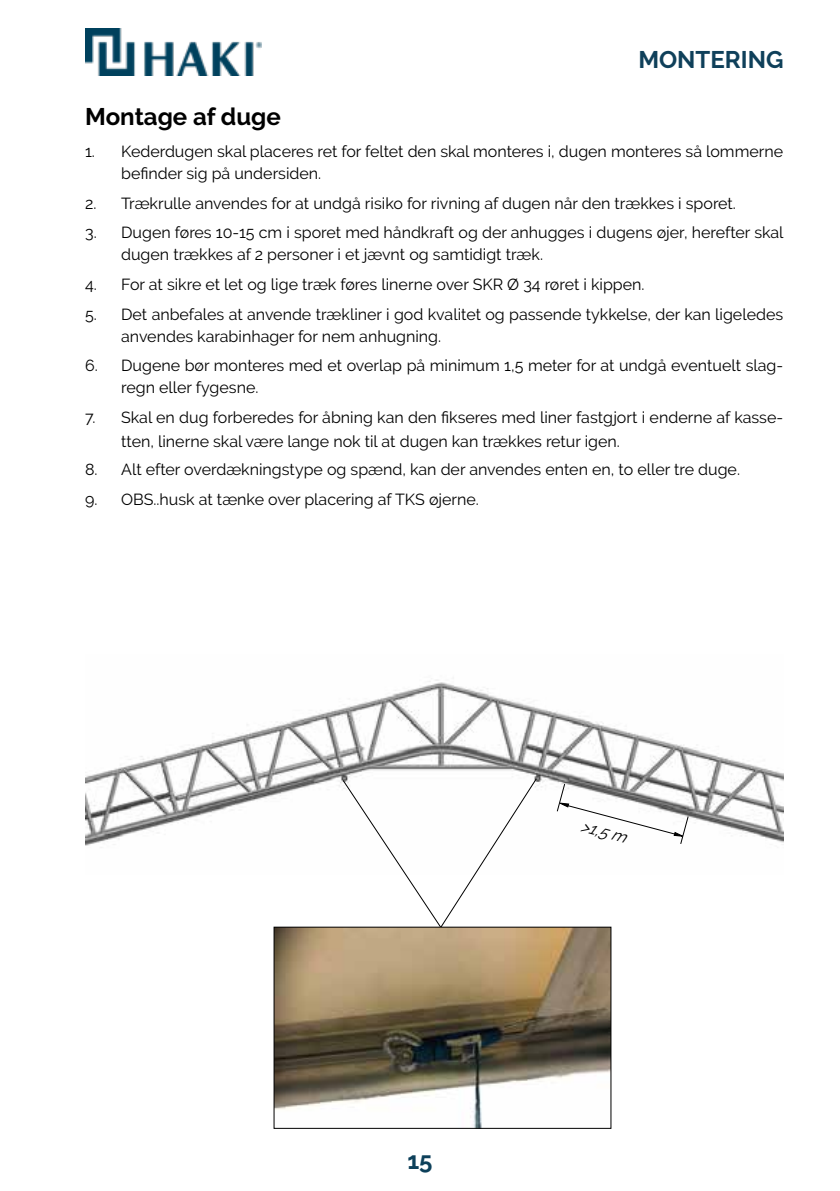
<style>
.page{position:relative;width:840px;height:1191px;background:#fff}
.page>*{position:absolute;margin:0;border:0;box-sizing:border-box;transform-origin:0 0}
.t1{font:700 24px "Raleway";color:#000}
.t2{font:700 24px "Raleway";color:#0f405a}
.t3{font:700 24px "Raleway";color:#0d405a}
.t4{font:16px/22px "Raleway";color:#000}
.t5{font:italic 16px "Raleway";color:#000}
</style>
<div class="page">
<img style="left:85px;top:28px;width:176px;height:48px">
<svg style="left:342px;top:874px;width:194px;height:53px"></svg>
<img style="left:275px;top:929px;width:334px;height:197px">
<img style="left:85px;top:680px;width:698px;height:194px">
<h1 class="t1" style="left:85px;top:102px;width:197px">Montage af duge</h1>
<h1 class="t2" style="left:638px;top:46px;width:147px">MONTERING</h1>
<p class="t4" style="left:121px;top:140px;width:663px;text-indent:-36px">1. Kederdugen skal placeres ret for feltet den skal monteres i, dugen monteres så lommerne befinder sig på undersiden.</p>
<p class="t4" style="left:85px;top:192px;width:652px">2. Trækrulle anvendes for at undgå risiko for rivning af dugen når den trækkes i sporet.</p>
<p class="t4" style="left:121px;top:221px;width:663px;text-indent:-36px">3. Dugen føres 10-15 cm i sporet med håndkraft og der anhugges i dugens øjer, herefter skal dugen trækkes af 2 personer i et jævnt og samtidigt træk.</p>
<p class="t4" style="left:85px;top:273px;width:560px">4. For at sikre et let og lige træk føres linerne over SKR Ø 34 røret i kippen.</p>
<p class="t4" style="left:121px;top:303px;width:663px;text-indent:-36px">5. Det anbefales at anvende trækliner i god kvalitet og passende tykkelse, der kan ligeledes anvendes karabinhager for nem anhugning.</p>
<p class="t4" style="left:121px;top:354px;width:663px;text-indent:-36px">6. Dugene bør monteres med et overlap på minimum 1,5 meter for at undgå eventuelt slag&shy;regn eller fygesne.</p>
<p class="t4" style="left:121px;top:405px;width:663px;line-height:24px;text-indent:-36px">7. Skal en dug forberedes for åbning kan den fikseres med liner fastgjort i enderne af kasse&shy;tten, linerne skal være lange nok til at dugen kan trækkes retur igen.</p>
<p class="t4" style="left:85px;top:458px;width:656px">8. Alt efter overdækningstype og spænd, kan der anvendes enten en, to eller tre duge.</p>
<p class="t4" style="left:85px;top:488px;width:395px">9. OBS..husk at tænke over placering af TKS øjerne.</p>
<h1 class="t3" style="left:407px;top:1146px;width:27px">15</h1>
<p class="t5" style="left:583px;top:816px;width:48px;rotate:15deg">&gt;1,5 m</p>
</div>
